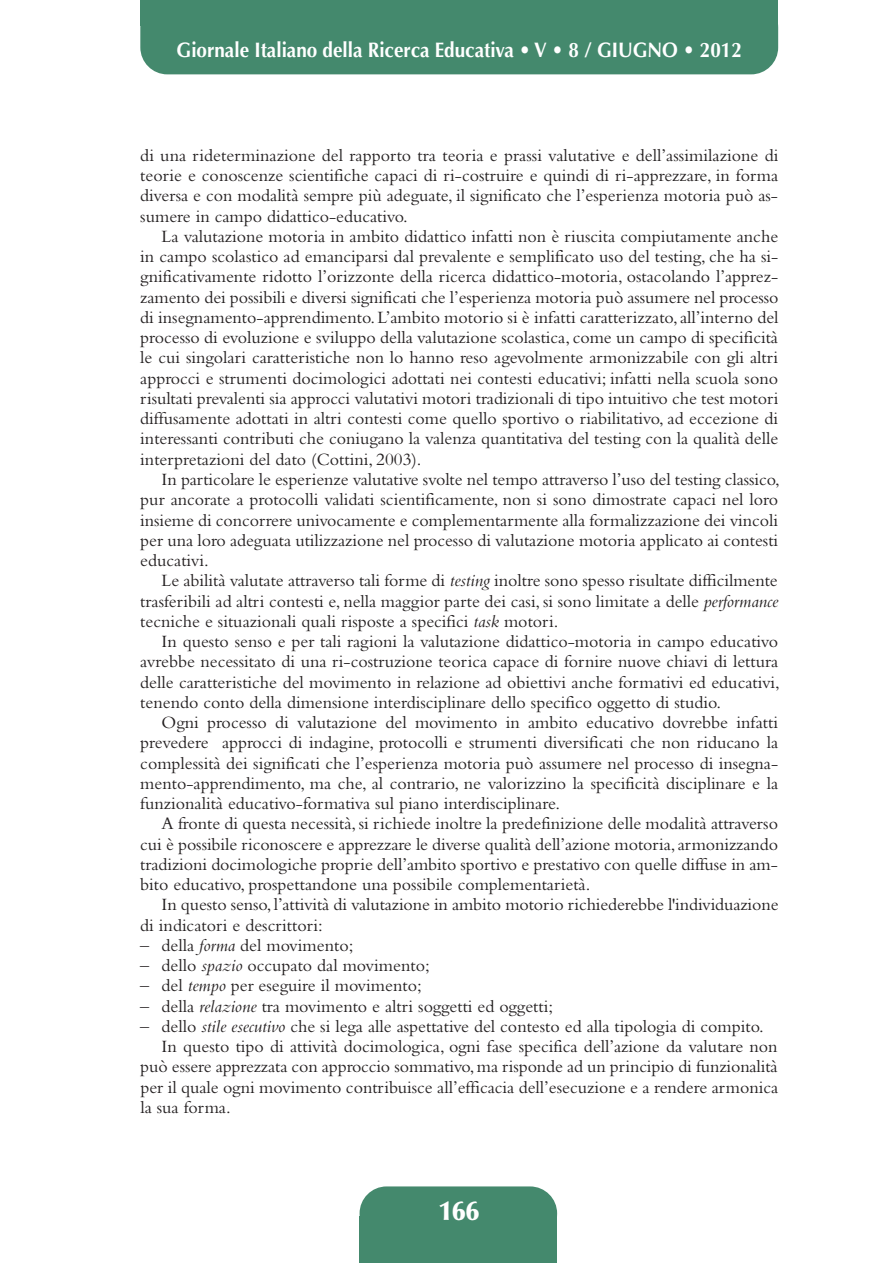
<style>
.page{position:relative;width:893px;height:1263px;background:#fff}
.page>*{position:absolute;margin:0;border:0;box-sizing:border-box;transform-origin:0 0}
.t1{font:900 27px "Optima";color:#fff}
.t2{font:700 21px "Optima";color:#fff;scale:.9 1}
.t3{font:18px "Bembo";color:#231f20}
.s1{font-style:italic}
</style>
<div class="page">
<div style="left:140px;top:1px;width:638px;height:73px;background:#44896d;border-radius:27px"></div>
<div style="left:140px;top:0;width:638px;height:26px;background:#44896d"></div>
<div style="left:360px;top:1216px;width:197px;height:47px;background:#44896d"></div>
<div style="left:360px;top:1186px;width:197px;height:55px;background:#44896d;border-radius:27px"></div>
<p class="t2" style="left:177px;top:38px;width:629px">Giornale Italiano della Ricerca Educativa • V • 8 / GIUGNO • 2012</p>
<p class="t3" style="left:140px;top:149px;width:640px">di una rideterminazione del rapporto tra teoria e prassi valutative e dell’assimilazione di</p>
<p class="t3" style="left:140px;top:169px;width:639px">teorie e conoscenze scientifiche capaci di ri-costruire e quindi di ri-apprezzare, in forma</p>
<p class="t3" style="left:140px;top:190px;width:639px">diversa e con modalità sempre più adeguate, il significato che l’esperienza motoria può as-</p>
<p class="t3" style="left:140px;top:210px;width:269px">sumere in campo didattico-educativo.</p>
<p class="t3" style="left:162px;top:230px;width:618px">La valutazione motoria in ambito didattico infatti non è riuscita compiutamente anche</p>
<p class="t3" style="left:140px;top:250px;width:639px">in campo scolastico ad emanciparsi dal prevalente e semplificato uso del testing, che ha si-</p>
<p class="t3" style="left:140px;top:271px;width:639px">gnificativamente ridotto l’orizzonte della ricerca didattico-motoria, ostacolando l’apprez-</p>
<p class="t3" style="left:140px;top:291px;width:640px">zamento dei possibili e diversi significati che l’esperienza motoria può assumere nel processo</p>
<p class="t3" style="left:140px;top:311px;width:640px">di insegnamento-apprendimento. L’ambito motorio si è infatti caratterizzato, all’interno del</p>
<p class="t3" style="left:140px;top:331px;width:639px">processo di evoluzione e sviluppo della valutazione scolastica, come un campo di specificità</p>
<p class="t3" style="left:140px;top:352px;width:639px">le cui singolari caratteristiche non lo hanno reso agevolmente armonizzabile con gli altri</p>
<p class="t3" style="left:140px;top:372px;width:639px">approcci e strumenti docimologici adottati nei contesti educativi; infatti nella scuola sono</p>
<p class="t3" style="left:140px;top:392px;width:640px">risultati prevalenti sia approcci valutativi motori tradizionali di tipo intuitivo che test motori</p>
<p class="t3" style="left:140px;top:412px;width:639px">diffusamente adottati in altri contesti come quello sportivo o riabilitativo, ad eccezione di</p>
<p class="t3" style="left:140px;top:433px;width:639px">interessanti contributi che coniugano la valenza quantitativa del testing con la qualità delle</p>
<p class="t3" style="left:140px;top:453px;width:283px">interpretazioni del dato (Cottini, 2003).</p>
<p class="t3" style="left:162px;top:473px;width:620px">In particolare le esperienze valutative svolte nel tempo attraverso l’uso del testing classico,</p>
<p class="t3" style="left:140px;top:493px;width:639px">pur ancorate a protocolli validati scientificamente, non si sono dimostrate capaci nel loro</p>
<p class="t3" style="left:140px;top:514px;width:639px">insieme di concorrere univocamente e complementarmente alla formalizzazione dei vincoli</p>
<p class="t3" style="left:140px;top:534px;width:639px">per una loro adeguata utilizzazione nel processo di valutazione motoria applicato ai contesti</p>
<p class="t3" style="left:140px;top:554px;width:70px">educativi.</p>
<p class="t3" style="left:162px;top:574px;width:618px">Le abilità valutate attraverso tali forme di <span class="s1">testing</span> inoltre sono spesso risultate difficilmente</p>
<p class="t3" style="left:140px;top:595px;width:639px">trasferibili ad altri contesti e, nella maggior parte dei casi, si sono limitate a delle <span class="s1">performance</span></p>
<p class="t3" style="left:140px;top:615px;width:420px">tecniche e situazionali quali risposte a specifici <span class="s1">task</span> motori.</p>
<p class="t3" style="left:162px;top:635px;width:618px">In questo senso e per tali ragioni la valutazione didattico-motoria in campo educativo</p>
<p class="t3" style="left:140px;top:655px;width:639px">avrebbe necessitato di una ri-costruzione teorica capace di fornire nuove chiavi di lettura</p>
<p class="t3" style="left:140px;top:676px;width:641px">delle caratteristiche del movimento in relazione ad obiettivi anche formativi ed educativi,</p>
<p class="t3" style="left:140px;top:696px;width:582px">tenendo conto della dimensione interdisciplinare dello specifico oggetto di studio.</p>
<p class="t3" style="left:162px;top:716px;width:618px">Ogni processo di valutazione del movimento in ambito educativo dovrebbe infatti</p>
<p class="t3" style="left:140px;top:736px;width:639px">prevedere approcci di indagine, protocolli e strumenti diversificati che non riducano la</p>
<p class="t3" style="left:140px;top:757px;width:639px">complessità dei significati che l’esperienza motoria può assumere nel processo di insegna-</p>
<p class="t3" style="left:140px;top:777px;width:639px">mento-apprendimento, ma che, al contrario, ne valorizzino la specificità disciplinare e la</p>
<p class="t3" style="left:140px;top:797px;width:421px">funzionalità educativo-formativa sul piano interdisciplinare.</p>
<p class="t3" style="left:162px;top:817px;width:618px">A fronte di questa necessità, si richiede inoltre la predefinizione delle modalità attraverso</p>
<p class="t3" style="left:140px;top:838px;width:639px">cui è possibile riconoscere e apprezzare le diverse qualità dell’azione motoria, armonizzando</p>
<p class="t3" style="left:140px;top:858px;width:639px">tradizioni docimologiche proprie dell’ambito sportivo e prestativo con quelle diffuse in am-</p>
<p class="t3" style="left:140px;top:878px;width:452px">bito educativo, prospettandone una possibile complementarietà.</p>
<p class="t3" style="left:162px;top:898px;width:618px">In questo senso, l’attività di valutazione in ambito motorio richiederebbe l'individuazione</p>
<p class="t3" style="left:140px;top:919px;width:184px">di indicatori e descrittori:</p>
<p class="t3" style="left:140px;top:939px;width:215px">– della <span class="s1">forma</span> del movimento;</p>
<p class="t3" style="left:140px;top:959px;width:291px">– dello <span class="s1">spazio</span> occupato dal movimento;</p>
<p class="t3" style="left:140px;top:979px;width:283px">– del <span class="s1">tempo</span> per eseguire il movimento;</p>
<p class="t3" style="left:140px;top:1000px;width:414px">– della <span class="s1">relazione</span> tra movimento e altri soggetti ed oggetti;</p>
<p class="t3" style="left:140px;top:1020px;width:625px">– dello <span class="s1">stile esecutivo</span> che si lega alle aspettative del contesto ed alla tipologia di compito.</p>
<p class="t3" style="left:162px;top:1040px;width:617px">In questo tipo di attività docimologica, ogni fase specifica dell’azione da valutare non</p>
<p class="t3" style="left:140px;top:1060px;width:639px">può essere apprezzata con approccio sommativo, ma risponde ad un principio di funzionalità</p>
<p class="t3" style="left:140px;top:1081px;width:639px">per il quale ogni movimento contribuisce all’efficacia dell’esecuzione e a rendere armonica</p>
<p class="t3" style="left:140px;top:1101px;width:92px">la sua forma.</p>
<p class="t1" style="left:439px;top:1200px;width:42px">166</p>
</div>
